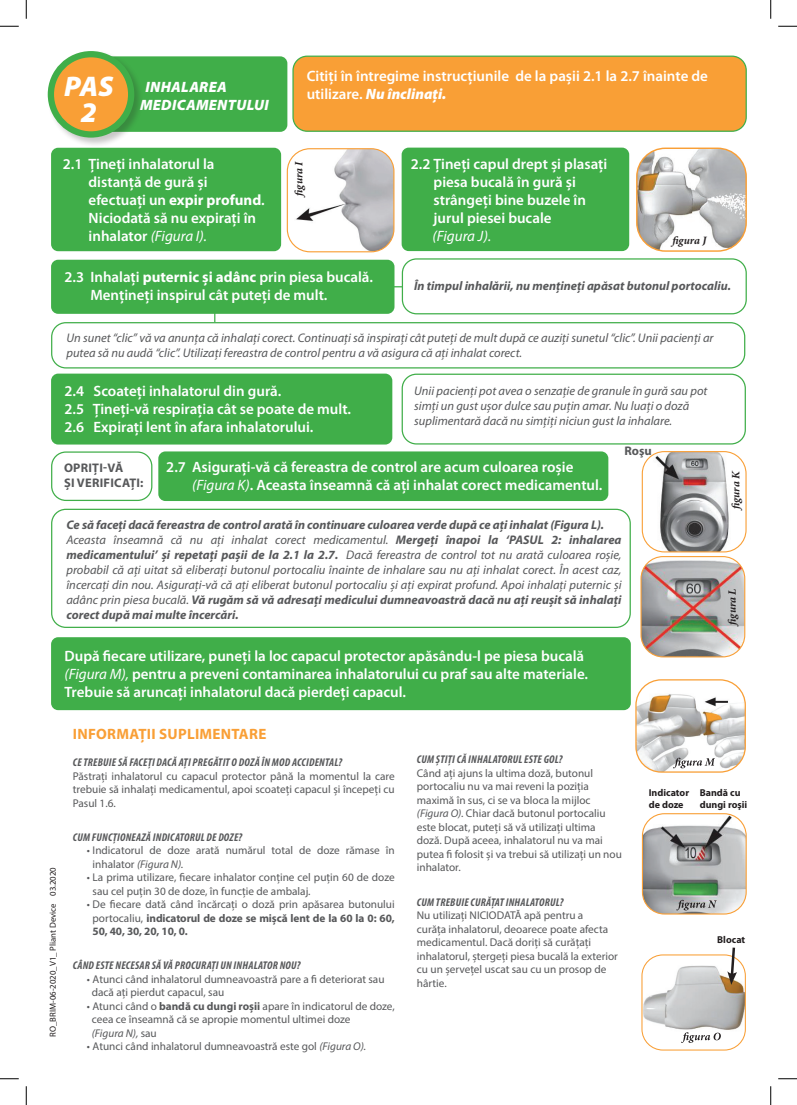
<style>
.page{position:relative;width:797px;height:1105px;background:#fff}
.page>*{position:absolute;margin:0;border:0;box-sizing:border-box;transform-origin:0 0}
.t1{font:italic 900 28.5px/25.8px "Myriad Pro";color:#fff;text-align:center}
.t2{font:600 15px/18px "Myriad Pro";color:#fff}
.t3{font:italic 900 15px/18px "Myriad Pro";letter-spacing:.02em;color:#fff}
.t4{font:700 15px "Myriad Pro";letter-spacing:.02em;color:#f99f36}
.t5{font:italic 15px "Myriad Pro";color:#fff}
.t6{font:italic 12.5px/15px "Myriad Pro";color:#57585a}
.t7{font:italic 700 12.5px "Myriad Pro";color:#57585a}
.t8{font:700 12.5px/15px "Myriad Pro";letter-spacing:.02em;color:#57585a}
.t9{font:11.25px/13.5px "Myriad Pro";color:#57585a}
.t10{font:italic 700 condensed 11.25px "Myriad Pro";letter-spacing:.02em;color:#57585a}
.t11{font:italic 700 11.25px "Minion Pro";letter-spacing:-.005em;color:#231f20}
.t12{font:700 10px/12px "Myriad Pro";color:#231f20}
.t13{font:8.75px "Myriad Pro";color:#231f20}
.s1{font-weight:900;font-style:italic}
.s2{font-weight:700}
.s3{font-weight:400;font-style:italic}
.s4{font-style:italic}
</style>
<div class="page">
<div style="left:81px;top:56px;width:206px;height:76px;background:#40ae49;border-radius:7px"></div>
<div style="left:51px;top:148px;width:230px;height:103px;background:#40ae49;border-radius:7px"></div>
<div style="left:401px;top:148px;width:228px;height:103px;background:#40ae49;border-radius:7px"></div>
<div style="left:51px;top:260px;width:343px;height:54px;background:#40ae49;border-radius:7px"></div>
<div style="left:51px;top:374px;width:341px;height:70px;background:#40ae49;border-radius:7px"></div>
<div style="left:51px;top:637px;width:580px;height:73px;background:#40ae49;border-radius:7px"></div>
<div style="left:46px;top:50px;width:98px;height:97px;background:#231f20;opacity:.25"></div>
<div style="left:51px;top:54px;width:80px;height:80px;background:#f99f36;border-radius:50%"></div>
<div style="left:48px;top:51px;width:86px;height:87px;border:6px solid #40ae49;border-radius:50%"></div>
<div style="left:293px;top:56px;width:453px;height:75px;background:#f99f36;border-radius:14px"></div>
<div style="left:292px;top:56px;width:454px;height:76px;border:1px solid #40ae49;border-radius:14px"></div>
<div style="left:402px;top:258px;width:344px;height:56px;border:1px solid #40ae49;border-radius:14px"></div>
<div style="left:51px;top:322px;width:694px;height:46px;border:1px solid #40ae49;border-radius:14px"></div>
<div style="left:51px;top:509px;width:580px;height:119px;border:1px solid #40ae49;border-radius:14px"></div>
<div style="left:401px;top:374px;width:345px;height:70px;border:1px solid #40ae49;border-radius:14px"></div>
<div style="left:158px;top:451px;width:450px;height:50px;background:#40ae49;border-radius:7px"></div>
<img style="left:287px;top:149px;width:107px;height:103px">
<div style="left:287px;top:148px;width:107px;height:104px;border:1px solid #f99f36;border-radius:23px"></div>
<img style="left:643px;top:452px;width:103px;height:100px">
<div style="left:641px;top:451px;width:105px;height:101px;border:1px solid #f99f36;border-radius:22px"></div>
<img style="left:642px;top:557px;width:102px;height:100px">
<div style="left:640px;top:556px;width:105px;height:101px;border:1px solid #f99f36;border-radius:22px"></div>
<img style="left:638px;top:148px;width:107px;height:102px">
<div style="left:636px;top:148px;width:111px;height:104px;border:1px solid #f99f36;border-radius:29px"></div>
<div style="left:51px;top:451px;width:101px;height:50px;border:1px solid #40ae49;border-radius:14px"></div>
<img style="left:637px;top:681px;width:107px;height:90px">
<div style="left:635px;top:679px;width:111px;height:94px;border:1px solid #f99f36;border-radius:25px"></div>
<img style="left:642px;top:814px;width:104px;height:100px">
<div style="left:642px;top:813px;width:104px;height:101px;border:1px solid #f99f36;border-radius:22px"></div>
<img style="left:643px;top:956px;width:102px;height:94px">
<div style="left:641px;top:954px;width:105px;height:96px;border:1px solid #f99f36;border-radius:21px"></div>
<svg style="left:673px;top:758px;width:42px;height:10px"></svg>
<svg style="left:676px;top:900px;width:40px;height:10px"></svg>
<svg style="left:681px;top:1032px;width:40px;height:11px"></svg>
<svg style="left:727px;top:947px;width:10px;height:38px"></svg>
<svg style="left:0;top:25px;width:19px;height:2px"></svg>
<svg style="left:778px;top:25px;width:19px;height:2px"></svg>
<svg style="left:0;top:1078px;width:19px;height:1px"></svg>
<svg style="left:778px;top:1078px;width:19px;height:1px"></svg>
<svg style="left:25px;top:0;width:2px;height:19px"></svg>
<svg style="left:25px;top:1086px;width:2px;height:19px"></svg>
<svg style="left:770px;top:0;width:1px;height:19px"></svg>
<svg style="left:770px;top:1086px;width:1px;height:19px"></svg>
<h1 class="t1" style="left:64px;top:72px;width:51px">PAS<br>2</h1>
<h2 class="t2" style="left:307px;top:67px;width:403px">Citiți în întregime instrucțiunile de la pașii 2.1 la 2.7 înainte de utilizare. <span class="s1">Nu înclinați.</span></h2>
<h2 class="t3" style="left:140px;top:78px;width:130px;text-indent:5px">INHALAREA<br>MEDICAMENTULUI</h2>
<h2 class="t2" style="left:89px;top:154px;width:178px;text-indent:-26px">2.1 Țineți inhalatorul la distanță de gură și efectuați un <span class="s2">expir profund</span>.<br>Niciodată să nu expirați în inhalator <span class="s3">(Figura I).</span></h2>
<h2 class="t2" style="left:433px;top:154px;width:175px;text-indent:-23px">2.2 Țineți capul drept și plasați piesa bucală în gură și strângeți bine buzele în jurul piesei bucale</h2>
<p class="t11" style="left:291px;top:196px;width:36px;rotate:-90deg">figura I</p>
<h2 class="t5" style="left:432px;top:226px;width:60px">(Figura J).</h2>
<p class="t11" style="left:672px;top:232px;width:36px">figura J</p>
<h2 class="t2" style="left:90px;top:268px;width:284px;text-indent:-26px">2.3 Inhalați <span class="s2">puternic și adânc</span> prin piesa bucală.<br>Mențineți inspirul cât puteți de mult.</h2>
<p class="t7" style="left:414px;top:278px;width:318px">În timpul inhalării, nu mențineți apăsat butonul portocaliu.</p>
<p class="t6" style="left:66px;top:330px;width:648px">Un sunet “clic” vă va anunța că inhalați corect. Continuați să inspirați cât puteți de mult după ce auziți sunetul “clic”. Unii pacienți ar putea să nu audă “clic”. Utilizați fereastra de control pentru a vă asigura că ați inhalat corect.</p>
<h2 class="t2" style="left:65px;top:382px;width:288px">2.4 Scoateți inhalatorul din gură.<br>2.5 Țineți-vă respirația cât se poate de mult.<br>2.6 Expirați lent în afara inhalatorului.</h2>
<h2 class="t2" style="left:192px;top:457px;width:412px;text-indent:-26px">2.7 Asigurați-vă că fereastra de control are acum culoarea roșie <span class="s3">(Figura K)</span>. Aceasta înseamnă că ați inhalat corect medicamentul.</h2>
<p class="t6" style="left:414px;top:383px;width:295px">Unii pacienți pot avea o senzație de granule în gură sau pot simți un gust ușor dulce sau puțin amar. Nu luați o doză suplimentară dacă nu simțiți niciun gust la inhalare.</p>
<p class="t8" style="left:624px;top:443px;width:29px">Roşu</p>
<p class="t8" style="left:64px;top:460px;width:81px">OPRIȚI-VĂ<br>ȘI VERIFICAȚI:</p>
<p class="t6" style="left:66px;top:517px;width:556px"><span class="s2">Ce să faceți dacă fereastra de control arată în continuare culoarea verde după ce ați inhalat (Figura L).<br></span>Aceasta înseamnă că nu ați inhalat corect medicamentul. <span class="s2">Mergeți înapoi la ‘PASUL 2: inhalarea medicamentului’ și repetați pașii de la 2.1 la 2.7.</span> Dacă fereastra de control tot nu arată culoarea roșie, probabil că ați uitat să eliberați butonul portocaliu înainte de inhalare sau nu ați inhalat corect. În acest caz, încercați din nou. Asigurați-vă că ați eliberat butonul portocaliu și ați expirat profund. Apoi inhalați puternic și adânc prin piesa bucală. <span class="s2">Vă rugăm să vă adresați medicului dumneavoastră dacă nu ați reușit să inhalați corect după mai multe încercări.</span></p>
<h2 class="t2" style="left:64px;top:646px;width:525px">După fiecare utilizare, puneți la loc capacul protector apăsându-l pe piesa bucală <span class="s3">(Figura M),</span> pentru a preveni contaminarea inhalatorului cu praf sau alte materiale.<br>Trebuie să aruncați inhalatorul dacă pierdeți capacul.</h2>
<p class="t11" style="left:728px;top:509px;width:40px;rotate:-90deg">figura K</p>
<p class="t11" style="left:724px;top:625px;width:38px;rotate:-90deg">figura L</p>
<p class="t13" style="left:48px;top:1037px;width:171px;rotate:-90deg">RO_BRIM-06-2020_V1_ Pliant Device 03.2020</p>
<h2 class="t4" style="left:73px;top:724px;width:195px">INFORMAȚII SUPLIMENTARE</h2>
<p class="t10" style="left:73px;top:755px;width:271px">CE TREBUIE SĂ FACEȚI DACĂ AȚI PREGĂTIT O DOZĂ ÎN MOD ACCIDENTAL?</p>
<p class="t9" style="left:73px;top:769px;width:323px;text-align:justify">Păstrați inhalatorul cu capacul protector până la momentul la care trebuie să inhalați medicamentul, apoi scoateți capacul și începeți cu Pasul 1.6.</p>
<p class="t10" style="left:73px;top:830px;width:171px">CUM FUNCȚIONEAZĂ INDICATORUL DE DOZE?</p>
<p class="t9" style="left:93px;top:844px;width:304px;text-indent:-6px">• Indicatorul de doze arată numărul total de doze rămase în inhalator <span class="s4">(Figura N).</span></p>
<p class="t9" style="left:93px;top:871px;width:304px;text-indent:-6px">• La prima utilizare, fiecare inhalator conține cel puțin 60 de doze sau cel puțin 30 de doze, în funcție de ambalaj.</p>
<p class="t9" style="left:93px;top:898px;width:304px;text-align:justify;text-indent:-6px">• De fiecare dată când încărcați o doză prin apăsarea butonului portocaliu, <span class="s2">indicatorul de doze se mișcă lent de la 60 la 0: 60, 50, 40, 30, 20, 10, 0.</span></p>
<p class="t10" style="left:73px;top:959px;width:229px">CÂND ESTE NECESAR SĂ VĂ PROCURAȚI UN INHALATOR NOU?</p>
<p class="t9" style="left:92px;top:972px;width:294px;text-indent:-5px">• Atunci când inhalatorul dumneavoastră pare a fi deteriorat sau dacă ați pierdut capacul, sau</p>
<p class="t9" style="left:92px;top:999px;width:304px;text-indent:-5px">• Atunci când o <span class="s2">bandă cu dungi roșii</span> apare în indicatorul de doze, ceea ce înseamnă că se apropie momentul ultimei doze<br><span class="s4">(Figura N),</span> sau</p>
<p class="t9" style="left:87px;top:1040px;width:281px">• Atunci când inhalatorul dumneavoastră este gol <span class="s4">(Figura O).</span></p>
<p class="t10" style="left:417px;top:753px;width:147px">CUM ȘTIȚI CĂ INHALATORUL ESTE GOL?</p>
<p class="t9" style="left:417px;top:766px;width:206px">Când ați ajuns la ultima doză, butonul portocaliu nu va mai reveni la poziția maximă în sus, ci se va bloca la mijloc <span class="s4">(Figura O).</span> Chiar dacă butonul portocaliu este blocat, puteți să vă utilizați ultima doză. După aceea, inhalatorul nu va mai putea fi folosit și va trebui să utilizați un nou inhalator.</p>
<p class="t10" style="left:417px;top:895px;width:148px">CUM TREBUIE CURĂȚAT INHALATORUL?</p>
<p class="t9" style="left:417px;top:908px;width:202px">Nu utilizați NICIODATĂ apă pentru a<br>curăța inhalatorul, deoarece poate afecta medicamentul. Dacă doriți să curățați inhalatorul, ștergeți piesa bucală la exterior cu un șervețel uscat sau cu un prosop de hârtie.</p>
<p class="t12" style="left:648px;top:786px;width:42px">Indicator de doze</p>
<p class="t12" style="left:699px;top:786px;width:49px">Bandă cu dungi roşii</p>
<p class="t12" style="left:717px;top:933px;width:30px">Blocat</p>
</div>
